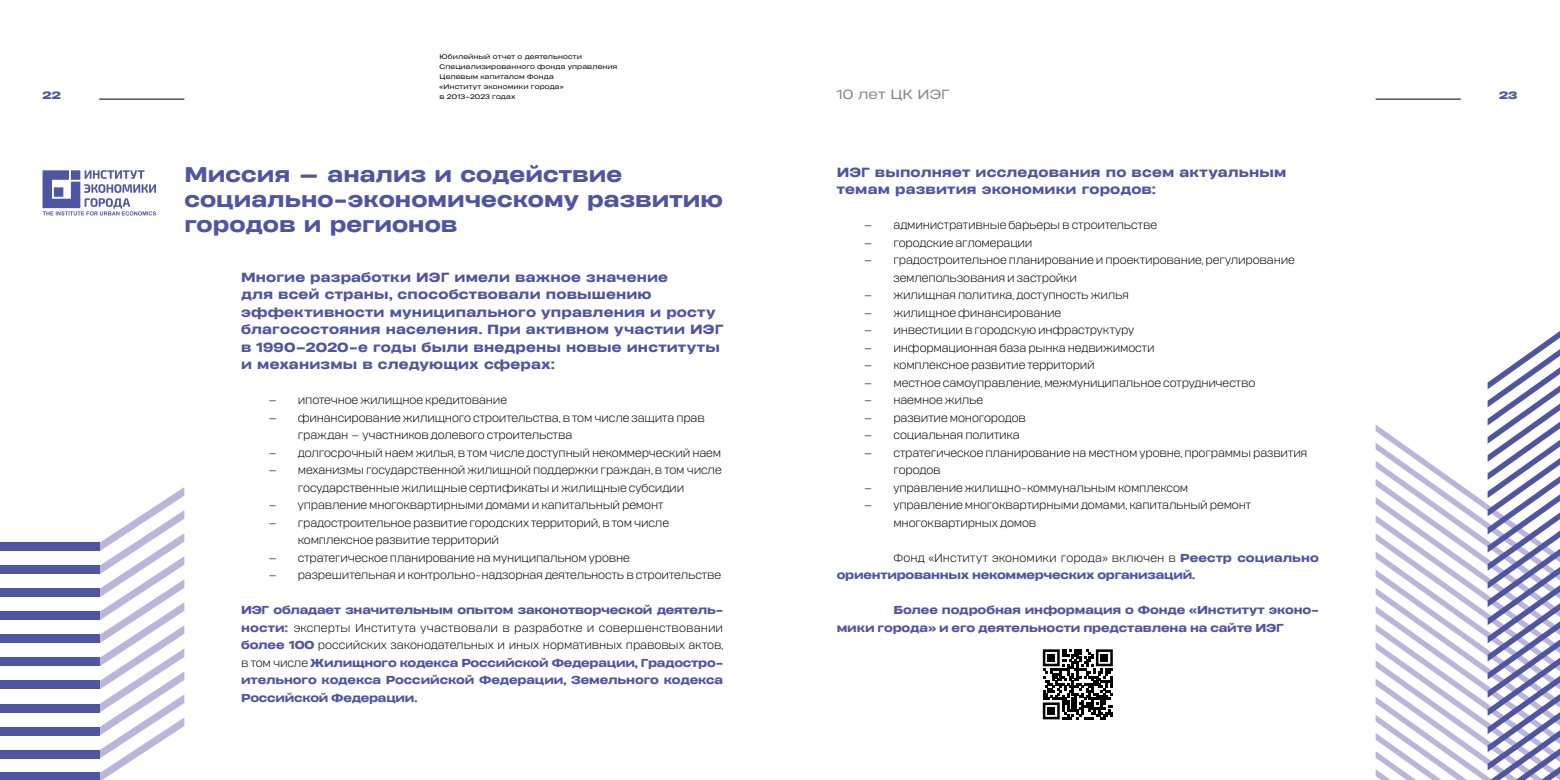
<style>
.page{position:relative;width:1560px;height:780px;background:#fff}
.page>*{position:absolute;margin:0;border:0;box-sizing:border-box;transform-origin:0 0}
.t1{font:500 20px/25px "Heading Now 85";letter-spacing:.005em;color:#4e55a1}
.t2{font:500 12.5px/17.5px "Heading Now 85";letter-spacing:.015em;color:#4e55a1}
.t3{font:12.5px "Heading Now 83";letter-spacing:.005em;color:#878787}
.t4{font:300 10.88px/17.5px "Heading Now 72";letter-spacing:-.015em;color:#000}
.t5{font:500 10.88px/17.5px "Heading Now 85";letter-spacing:-.015em;color:#4e55a1;text-align:justify}
.t6{font:300 10.88px/17.5px "Heading Now 72";letter-spacing:.005em;color:#000}
.t7{font:300 10.88px "Heading Now 72";letter-spacing:.01em;color:#000}
.t8{font:500 10px "Heading Now 95";color:#4e55a1}
.t9{font:6.25px/10px "Heading Now 83";letter-spacing:.02em;color:#000}
.s1{font-family:"Heading Now 85";font-weight:500;color:#4e55a1}
.s2{font-family:"Heading Now 72";font-weight:300;color:#000}
</style>
<div class="page">
<hr style="left:99px;top:99px;width:85px;height:1px;background:#000">
<hr style="left:1375px;top:99px;width:85px;height:1px;background:#000">
<svg style="left:43px;top:170px;width:113px;height:45px"></svg>
<svg style="left:1042px;top:649px;width:70px;height:70px"></svg>
<div style="left:1047px;top:654px;width:7px;height:7px;background:#000"></div>
<div style="left:1100px;top:654px;width:7px;height:7px;background:#000"></div>
<div style="left:1047px;top:707px;width:7px;height:7px;background:#000"></div>
<svg style="left:1375px;top:331px;width:184px;height:449px"></svg>
<div style="left:0;top:772px;width:100px;height:8px;background:#4e55a1"></div>
<div style="left:0;top:749px;width:100px;height:9px;background:#4e55a1"></div>
<div style="left:0;top:726px;width:100px;height:9px;background:#4e55a1"></div>
<div style="left:0;top:703px;width:100px;height:9px;background:#4e55a1"></div>
<div style="left:0;top:680px;width:100px;height:9px;background:#4e55a1"></div>
<div style="left:0;top:657px;width:100px;height:9px;background:#4e55a1"></div>
<div style="left:0;top:634px;width:100px;height:9px;background:#4e55a1"></div>
<div style="left:0;top:611px;width:100px;height:9px;background:#4e55a1"></div>
<div style="left:0;top:588px;width:100px;height:9px;background:#4e55a1"></div>
<div style="left:0;top:565px;width:100px;height:9px;background:#4e55a1"></div>
<div style="left:0;top:542px;width:100px;height:9px;background:#4e55a1"></div>
<svg style="left:100px;top:487px;width:84px;height:293px"></svg>
<p class="t9" style="left:439px;top:52px;width:179px">Юбилейный отчет о деятельности<br>Специализированного фонда управления<br>Целевым капиталом Фонда<br>«Институт экономики города»<br>в 2013–2023 годах</p>
<p class="t3" style="left:836px;top:85px;width:114px">10 лет ЦК ИЭГ</p>
<p class="t8" style="left:43px;top:87px;width:20px">22</p>
<p class="t8" style="left:1498px;top:87px;width:20px">23</p>
<h1 class="t1" style="left:184px;top:161px;width:540px">Миссия — анализ и содействие социально-экономическому развитию городов и регионов</h1>
<p class="t2" style="left:241px;top:267px;width:483px">Многие разработки ИЭГ имели важное значение<br>для всей страны, способствовали повышению эффективности муниципального управления и росту благосостояния населения. При активном участии ИЭГ в 1990–2020-е годы были внедрены новые институты и механизмы в следующих сферах:</p>
<p class="t4" style="left:268px;top:391px;width:241px">— ипотечное жилищное кредитование</p>
<p class="t4" style="left:298px;top:408px;width:408px;text-indent:-30px">— финансирование жилищного строительства, в том числе защита прав граждан — участников долевого строительства</p>
<p class="t4" style="left:268px;top:443px;width:455px">— долгосрочный наем жилья, в том числе доступный некоммерческий наем</p>
<p class="t4" style="left:298px;top:461px;width:425px;text-indent:-30px">— механизмы государственной жилищной поддержки граждан, в том числе государственные жилищные сертификаты и жилищные субсидии</p>
<p class="t4" style="left:268px;top:496px;width:397px">— управление многоквартирными домами и капитальный ремонт</p>
<p class="t4" style="left:298px;top:513px;width:373px;text-indent:-30px">— градостроительное развитие городских территорий, в том числе комплексное развитие территорий</p>
<p class="t4" style="left:268px;top:548px;width:363px">— стратегическое планирование на муниципальном уровне</p>
<p class="t4" style="left:268px;top:566px;width:455px">— разрешительная и контрольно-надзорная деятельность в строительстве</p>
<p class="t5" style="left:241px;top:601px;width:483px">ИЭГ обладает значительным опытом законотворческой деятель-</p>
<p class="t6" style="left:241px;top:618px;width:483px"><span class="s1">ности:</span> эксперты Института участвовали в разработке и совершенствовании <span class="s1">более 100</span> российских законодательных и иных нормативных правовых актов,</p>
<p class="t5" style="left:241px;top:653px;width:483px"><span class="s2">в том числе</span> Жилищного кодекса Российской Федерации, Градостро&shy;ительного кодекса Российской Федерации, Земельного кодекса Российской Федерации.</p>
<p class="t2" style="left:836px;top:162px;width:451px">ИЭГ выполняет исследования по всем актуальным темам развития экономики городов:</p>
<p class="t4" style="left:863px;top:216px;width:295px">— административные барьеры в строительстве</p>
<p class="t4" style="left:863px;top:233px;width:171px">— городские агломерации</p>
<p class="t4" style="left:893px;top:251px;width:403px;text-indent:-30px">— градостроительное планирование и проектирование, регулирование землепользования и застройки</p>
<p class="t4" style="left:863px;top:286px;width:267px">— жилищная политика, доступность жилья</p>
<p class="t4" style="left:863px;top:303px;width:199px">— жилищное финансирование</p>
<p class="t4" style="left:863px;top:321px;width:272px">— инвестиции в городскую инфраструктуру</p>
<p class="t4" style="left:863px;top:338px;width:293px">— информационная база рынка недвижимости</p>
<p class="t4" style="left:863px;top:356px;width:233px">— комплексное развитие территорий</p>
<p class="t4" style="left:863px;top:373px;width:393px">— местное самоуправление, межмуниципальное сотрудничество</p>
<p class="t4" style="left:863px;top:391px;width:121px">— наемное жилье</p>
<p class="t4" style="left:863px;top:408px;width:164px">— развитие моногородов</p>
<p class="t4" style="left:863px;top:426px;width:158px">— социальная политика</p>
<p class="t4" style="left:893px;top:443px;width:415px;text-indent:-30px">— стратегическое планирование на местном уровне, программы развития городов</p>
<p class="t4" style="left:863px;top:478px;width:326px">— управление жилищно-коммунальным комплексом</p>
<p class="t4" style="left:893px;top:496px;width:359px;text-indent:-30px">— управление многоквартирными домами, капитальный ремонт многоквартирных домов</p>
<p class="t7" style="left:893px;top:550px;width:427px">Фонд «Институт экономики города» включен в <span class="s1">Реестр социально</span></p>
<p class="t5" style="left:836px;top:566px;width:360px">ориентированных некоммерческих организаций.</p>
<p class="t5" style="left:836px;top:601px;width:483px;text-indent:57px">Более подробная информация о Фонде «Институт эконо&shy;мики города» и его деятельности представлена на сайте ИЭГ</p>
</div>
